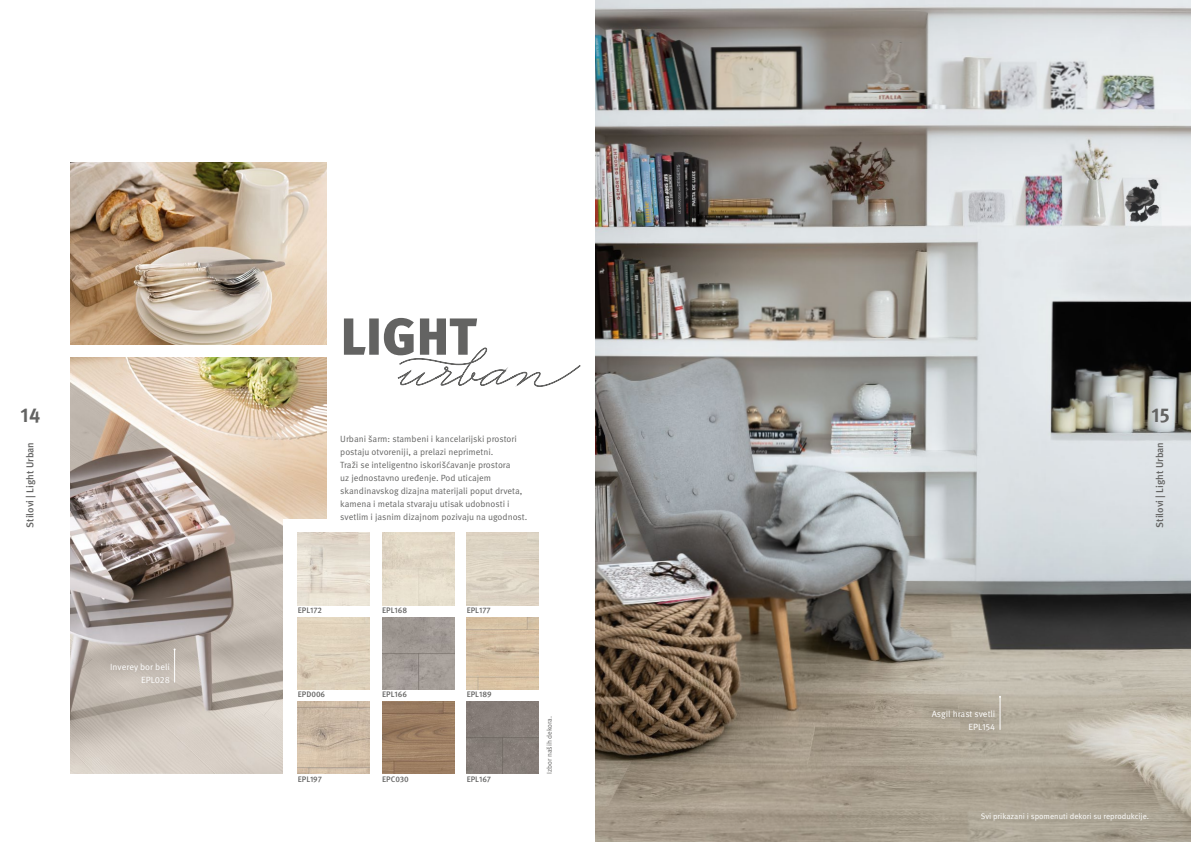
<style>
.page{position:relative;width:1191px;height:842px;background:#fff}
.page>*{position:absolute;margin:0;border:0;box-sizing:border-box;transform-origin:0 0}
.t1{font:700 20px "Meta Pro";color:#636362}
.t2{font:500 10px "Meta Pro";color:#636362}
.t3{font:9px/13px "Meta Pro";color:#636362}
.t4{font:9px/13px "Meta Pro";color:#fff;text-align:right}
.t5{font:500 8px "Meta Pro";color:#636362}
.t6{font:8px "Meta Pro";color:#fff}
.t7{font:7px "Meta Pro";color:#636362}
</style>
<div class="page">
<img style="left:595px;top:0;width:596px;height:842px">
<img style="left:71px;top:357px;width:255px;height:416px">
<img style="left:71px;top:162px;width:255px;height:182px">
<svg style="left:344px;top:318px;width:236px;height:69px"></svg>
<svg style="left:283px;top:520px;width:271px;height:260px"></svg>
<img style="left:382px;top:533px;width:72px;height:72px">
<img style="left:298px;top:533px;width:72px;height:72px">
<img style="left:298px;top:617px;width:72px;height:72px">
<img style="left:382px;top:617px;width:72px;height:72px">
<img style="left:467px;top:617px;width:72px;height:72px">
<img style="left:298px;top:702px;width:72px;height:72px">
<img style="left:382px;top:702px;width:72px;height:72px">
<div style="left:467px;top:702px;width:72px;height:72px;background:#867d78"></div>
<div style="left:918px;top:696px;width:91px;height:49px;background:#000;opacity:.5"></div>
<hr style="left:999px;top:697px;width:1px;height:33px;background:#fff">
<div style="left:96px;top:649px;width:88px;height:49px;background:#000;opacity:.5"></div>
<hr style="left:174px;top:649px;width:1px;height:33px;background:#fff">
<h1 class="t1" style="left:21px;top:400px;width:21px">14</h1>
<h1 class="t1" style="left:1151px;top:400px;width:20px">15</h1>
<p class="t3" style="left:340px;top:432px;width:188px">Urbani šarm: stambeni i kancelarijski prostori postaju otvoreniji, a prelazi neprimetni.<br>Traži se inteligentno iskorišćavanje prostora<br>uz jednostavno uređenje. Pod uticajem skandinavskog dizajna materijali poput drveta, kamena i metala stvaraju utisak udobnosti i svetlim i jasnim dizajnom pozivaju na ugodnost.</p>
<p class="t2" style="left:24px;top:528px;width:87px;rotate:-90deg">Stilovi | Light Urban</p>
<p class="t2" style="left:1153px;top:528px;width:87px;rotate:-90deg">Stilovi | Light Urban</p>
<p class="t4" style="left:110px;top:660px;width:61px">Inverey bor beli<br>EPL028</p>
<p class="t5" style="left:298px;top:605px;width:26px">EPL172</p>
<p class="t5" style="left:382px;top:605px;width:27px">EPL168</p>
<p class="t5" style="left:467px;top:605px;width:25px">EPL177</p>
<p class="t5" style="left:298px;top:689px;width:29px">EPD006</p>
<p class="t5" style="left:382px;top:689px;width:26px">EPL166</p>
<p class="t5" style="left:467px;top:689px;width:26px">EPL189</p>
<p class="t5" style="left:298px;top:774px;width:26px">EPL197</p>
<p class="t5" style="left:382px;top:774px;width:28px">EPC030</p>
<p class="t5" style="left:467px;top:774px;width:26px">EPL167</p>
<p class="t7" style="left:545px;top:774px;width:59px;rotate:-90deg">Izbor naših dekora.</p>
<p class="t4" style="left:931px;top:707px;width:65px">Asgil hrast svetli<br>EPL154</p>
<p class="t6" style="left:980px;top:811px;width:170px">Svi prikazani i spomenuti dekori su reprodukcije.</p>
</div>
